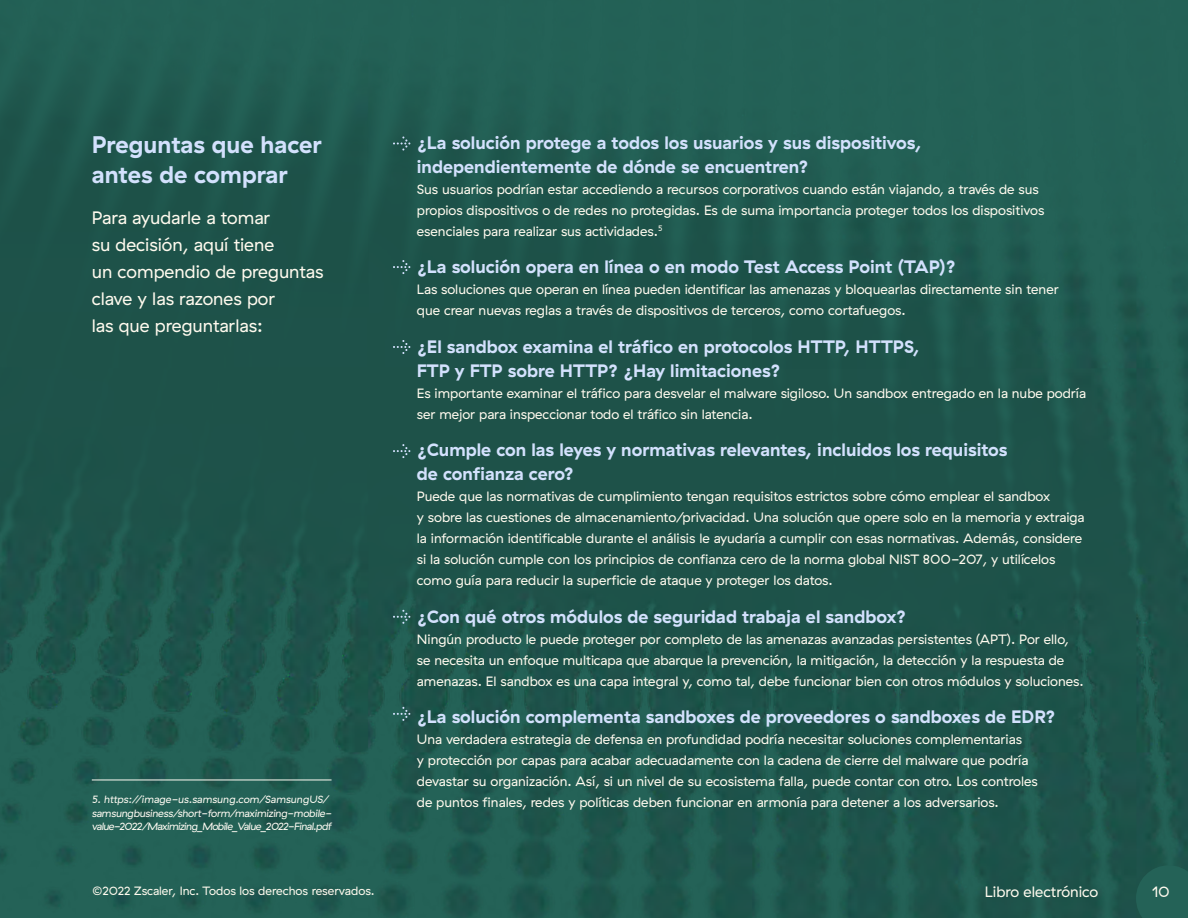
<style>
.page{position:relative;width:1188px;height:918px;background:#fff}
.page>*{position:absolute;margin:0;border:0;box-sizing:border-box;transform-origin:0 0}
.t1{font:700 24px/30px "GT Haptik ZS";color:#d3e1fd}
.t2{font:700 18px/24px "GT Haptik ZS";color:#d3e1fd}
.t3{font:18px/27px "GT Haptik ZS";color:#fffaee}
.t4{font:15px "GT Haptik ZS";color:#fffaee}
.t5{font:13.5px/21px "GT Haptik ZS";color:#fffaee}
.t6{font:12px "GT Haptik ZS";color:#fffaee}
.t7{font:italic 10.5px/13.5px "GT Haptik ZS";letter-spacing:-.02em;color:#fffbf3}
</style>
<div class="page">
<img style="left:0;top:0;width:1188px;height:918px">
<svg style="left:1136px;top:865px;width:52px;height:53px;background:#236055"></svg>
<svg style="left:393px;top:136px;width:17px;height:15px"></svg>
<svg style="left:393px;top:260px;width:17px;height:14px"></svg>
<svg style="left:393px;top:340px;width:17px;height:14px"></svg>
<svg style="left:393px;top:444px;width:17px;height:14px"></svg>
<svg style="left:393px;top:610px;width:17px;height:14px"></svg>
<svg style="left:393px;top:707px;width:17px;height:14px"></svg>
<hr style="left:92px;top:780px;width:240px;height:1px;background:#fffbf3">
<h1 class="t1" style="left:92px;top:130px;width:232px">Preguntas que hacer antes de comprar</h1>
<h2 class="t3" style="left:92px;top:204px;width:233px">Para ayudarle a tomar<br>su decisión, aquí tiene<br>un compendio de preguntas clave y las razones por<br>las que preguntarlas:</h2>
<p class="t7" style="left:92px;top:793px;width:241px">5. https://image-us.samsung.com/SamsungUS/ samsungbusiness/short-form/maximizing-mobile&shy;value-2022/Maximizing_Mobile_Value_2022-Final.pdf</p>
<h2 class="t2" style="left:417px;top:131px;width:506px">¿La solución protege a todos los usuarios y sus dispositivos, independientemente de dónde se encuentren?</h2>
<p class="t5" style="left:417px;top:179px;width:629px">Sus usuarios podrían estar accediendo a recursos corporativos cuando están viajando, a través de sus propios dispositivos o de redes no protegidas. Es de suma importancia proteger todos los dispositivos esenciales para realizar sus actividades.<sup>5</sup></p>
<h2 class="t2" style="left:417px;top:255px;width:540px">¿La solución opera en línea o en modo Test Access Point (TAP)?</h2>
<p class="t5" style="left:417px;top:279px;width:643px">Las soluciones que operan en línea pueden identificar las amenazas y bloquearlas directamente sin tener que crear nuevas reglas a través de dispositivos de terceros, como cortafuegos.</p>
<h2 class="t2" style="left:417px;top:335px;width:504px">¿El sandbox examina el tráfico en protocolos HTTP, HTTPS,<br>FTP y FTP sobre HTTP? ¿Hay limitaciones?</h2>
<p class="t5" style="left:417px;top:383px;width:671px">Es importante examinar el tráfico para desvelar el malware sigiloso. Un sandbox entregado en la nube podría ser mejor para inspeccionar todo el tráfico sin latencia.</p>
<h2 class="t2" style="left:417px;top:438px;width:592px">¿Cumple con las leyes y normativas relevantes, incluidos los requisitos de confianza cero?</h2>
<p class="t5" style="left:417px;top:486px;width:669px">Puede que las normativas de cumplimiento tengan requisitos estrictos sobre cómo emplear el sandbox<br>y sobre las cuestiones de almacenamiento/privacidad. Una solución que opere solo en la memoria y extraiga la información identificable durante el análisis le ayudaría a cumplir con esas normativas. Además, considere si la solución cumple con los principios de confianza cero de la norma global NIST 800-207, y utilícelos como guía para reducir la superficie de ataque y proteger los datos.</p>
<h2 class="t2" style="left:417px;top:605px;width:491px">¿Con qué otros módulos de seguridad trabaja el sandbox?</h2>
<p class="t5" style="left:417px;top:629px;width:668px">Ningún producto le puede proteger por completo de las amenazas avanzadas persistentes (APT). Por ello, se necesita un enfoque multicapa que abarque la prevención, la mitigación, la detección y la respuesta de amenazas. El sandbox es una capa integral y, como tal, debe funcionar bien con otros módulos y soluciones.</p>
<h2 class="t2" style="left:417px;top:705px;width:640px">¿La solución complementa sandboxes de proveedores o sandboxes de EDR?</h2>
<p class="t5" style="left:417px;top:729px;width:622px">Una verdadera estrategia de defensa en profundidad podría necesitar soluciones complementarias<br>y protección por capas para acabar adecuadamente con la cadena de cierre del malware que podría devastar su organización. Así, si un nivel de su ecosistema falla, puede contar con otro. Los controles de puntos finales, redes y políticas deben funcionar en armonía para detener a los adversarios.</p>
<p class="t6" style="left:93px;top:884px;width:284px">©2022 Zscaler, Inc. Todos los derechos reservados.</p>
<p class="t4" style="left:985px;top:883px;width:115px">Libro electrónico</p>
<p class="t4" style="left:1152px;top:883px;width:20px">10</p>
</div>
